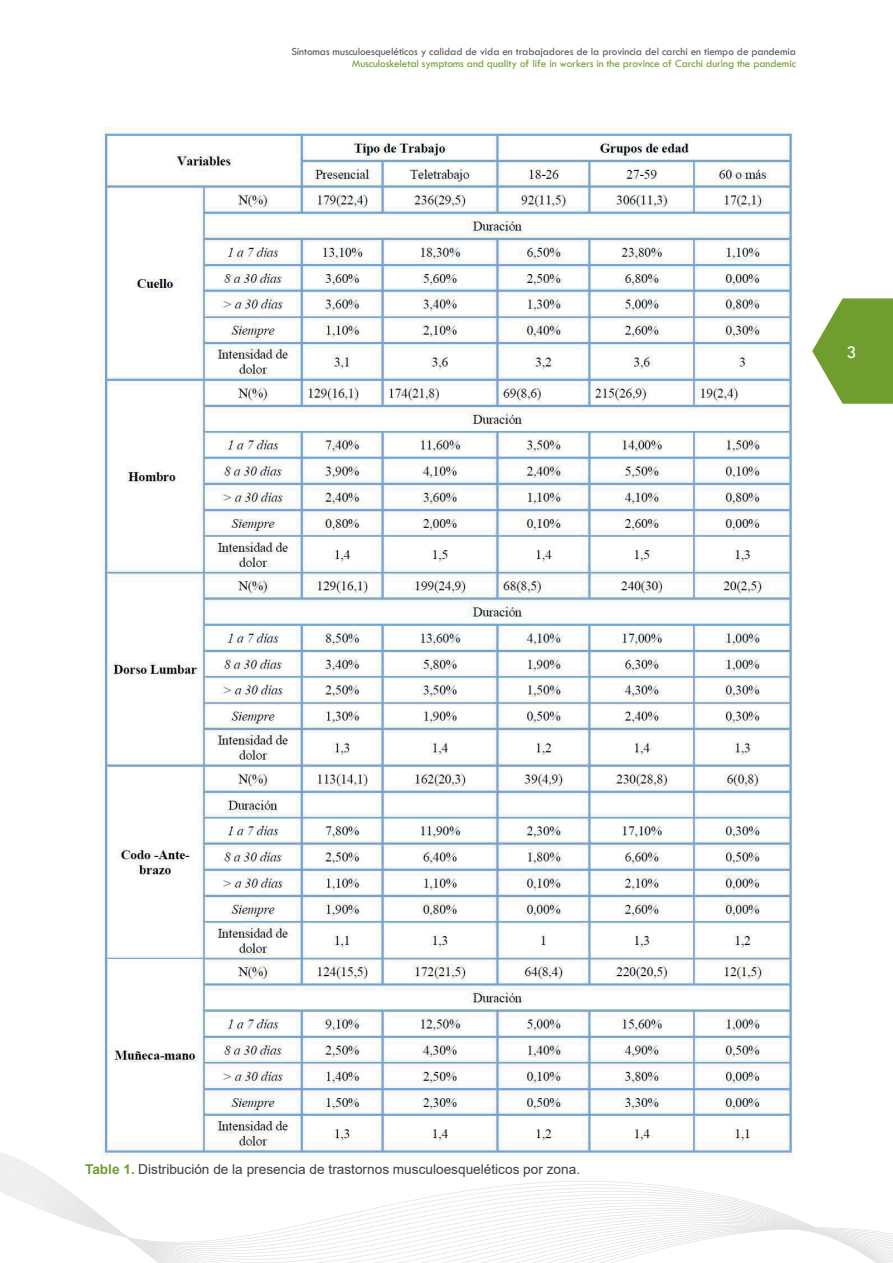
<style>
.page{position:relative;width:893px;height:1263px;background:#fff}
.page>*{position:absolute;margin:0;border:0;box-sizing:border-box;transform-origin:0 0}
.t1{font:18px "Tw Cen";color:#fff}
.t2{font:13.65px "Arial";color:#3e3e3f}
.t3{font:11.25px "Tw Cen";letter-spacing:-.01em;color:#57585a}
.t4{font:11.25px "Tw Cen";letter-spacing:-.01em;color:#709e2e}
.s1{font-weight:700;color:#709e2e}
</style>
<div class="page">
<svg style="left:812px;top:298px;width:81px;height:106px"></svg>
<svg style="left:0;top:1167px;width:893px;height:96px"></svg>
<img style="left:101px;top:129px;width:691px;height:1028px">
<p class="t3" style="left:291px;top:45px;width:506px">Síntomas musculoesqueléticos y calidad de vida en trabajadores de la provincia del carchi en tiempo de pandemia</p>
<p class="t4" style="left:352px;top:57px;width:446px">Musculoskeletal symptoms and quality of life in workers in the province of Carchi during the pandemic</p>
<h1 class="t1" style="left:846px;top:341px;width:11px">3</h1>
<p class="t2" style="left:85px;top:1160px;width:497px"><span class="s1">Table 1.</span> Distribución de la presencia de trastornos musculoesqueléticos por zona.</p>
</div>
